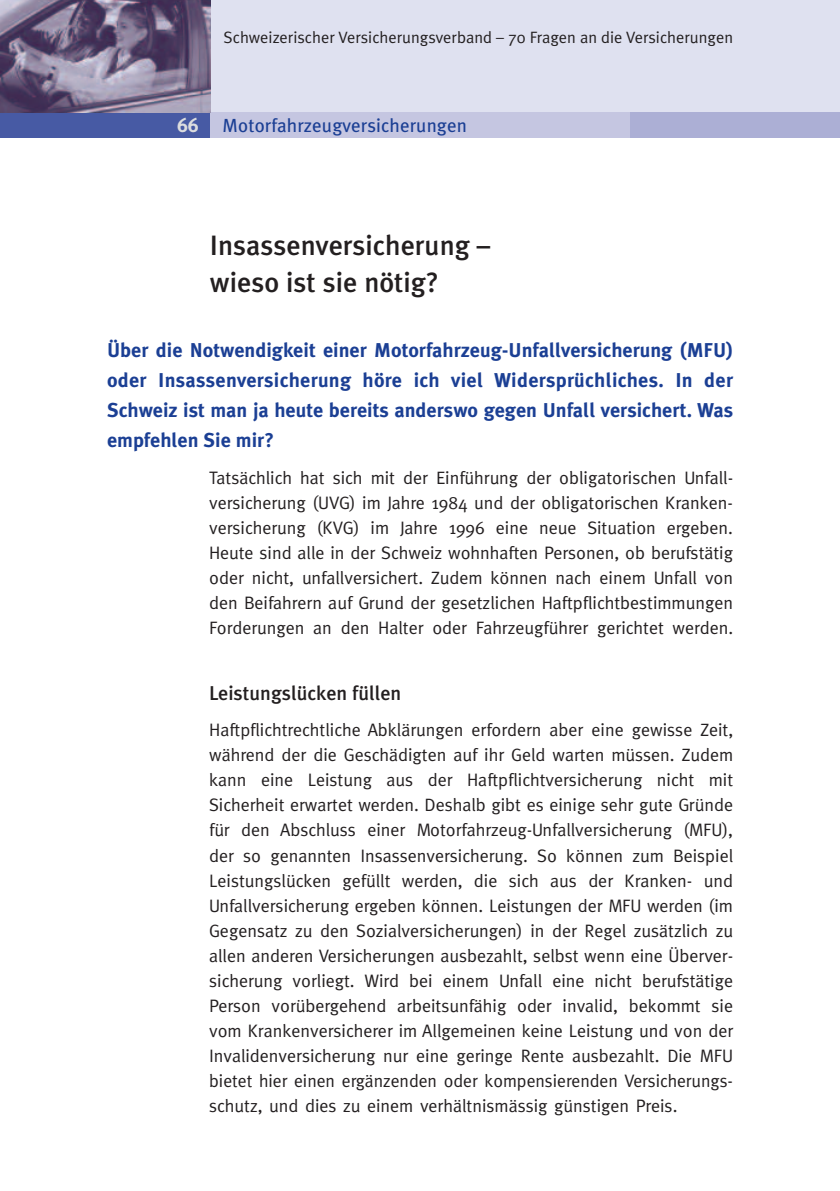
<style>
.page{position:relative;width:840px;height:1191px;background:#fff}
.page>*{position:absolute;margin:0;border:0;box-sizing:border-box;transform-origin:0 0}
.t1{font:500 28px/36.4px "Meta Plus";color:#231f20}
.t2{font:700 20px/30px "Meta Plus";color:#1b3f94;text-align:justify}
.t3{font:500 20px "Meta Plus";color:#231f20}
.t4{font:19px "Meta Plus";letter-spacing:.005em;color:#1b3f94}
.t5{font:18px/25px "Meta";color:#231f20;text-align:justify}
.t6{font:16.4px "Meta Plus Normal";color:#231f20}
.s1{font-family:"Meta Plus Bold Caps";font-size:20px;color:#dcdddf}
</style>
<div class="page">
<div style="left:210px;top:0;width:629px;height:112px;background:#dfe1f0"></div>
<div style="left:210px;top:112px;width:419px;height:25px;background:#c5c6e1"></div>
<div style="left:629px;top:112px;width:210px;height:25px;background:#acafd5"></div>
<div style="left:0;top:112px;width:210px;height:25px;background:#475aa4"></div>
<img style="left:0;top:0;width:210px;height:112px">
<p class="t6" style="left:223px;top:28px;width:510px">Schweizerischer Versicherungsverband – 70 Fragen an die Versicherungen</p>
<p class="t4" style="left:177px;top:114px;width:291px"><span class="s1">66</span> Motorfahrzeugversicherungen</p>
<h1 class="t1" style="left:210px;top:227px;width:281px">Insassenversicherung – wieso ist sie nötig?</h1>
<p class="t2" style="left:107px;top:335px;width:627px">Über die Notwendigkeit einer Motorfahrzeug-Unfallversicherung (MFU) oder Insassenversicherung höre ich viel Widersprüchliches. In der Schweiz ist man ja heute bereits anderswo gegen Unfall versichert. Was empfehlen Sie mir?</p>
<p class="t5" style="left:209px;top:465px;width:525px">Tatsächlich hat sich mit der Einführung der obligatorischen Unfall&shy;versicherung (UVG) im Jahre 1984 und der obligatorischen Kranken&shy;versicherung (KVG) im Jahre 1996 eine neue Situation ergeben.<br>Heute sind alle in der Schweiz wohnhaften Personen, ob berufstätig oder nicht, unfallversichert. Zudem können nach einem Unfall von den Beifahrern auf Grund der gesetzlichen Haftpflichtbestimmungen Forderungen an den Halter oder Fahrzeugführer gerichtet werden.</p>
<p class="t3" style="left:209px;top:681px;width:193px">Leistungslücken füllen</p>
<p class="t5" style="left:209px;top:717px;width:525px">Haftpflichtrechtliche Abklärungen erfordern aber eine gewisse Zeit, während der die Geschädigten auf ihr Geld warten müssen. Zudem kann eine Leistung aus der Haftpflichtversicherung nicht mit Sicherheit erwartet werden. Deshalb gibt es einige sehr gute Gründe für den Abschluss einer Motorfahrzeug-Unfallversicherung (MFU), der so genannten Insassenversicherung. So können zum Beispiel Leistungslücken gefüllt werden, die sich aus der Kranken- und Unfallversicherung ergeben können. Leistungen der MFU werden (im Gegensatz zu den Sozialversicherungen) in der Regel zusätzlich zu allen anderen Versicherungen ausbezahlt, selbst wenn eine Überver&shy;sicherung vorliegt. Wird bei einem Unfall eine nicht berufstätige Person vorübergehend arbeitsunfähig oder invalid, bekommt sie vom Krankenversicherer im Allgemeinen keine Leistung und von der Invalidenversicherung nur eine geringe Rente ausbezahlt. Die MFU bietet hier einen ergänzenden oder kompensierenden Versicherungs&shy;schutz, und dies zu einem verhältnismässig günstigen Preis.</p>
</div>
